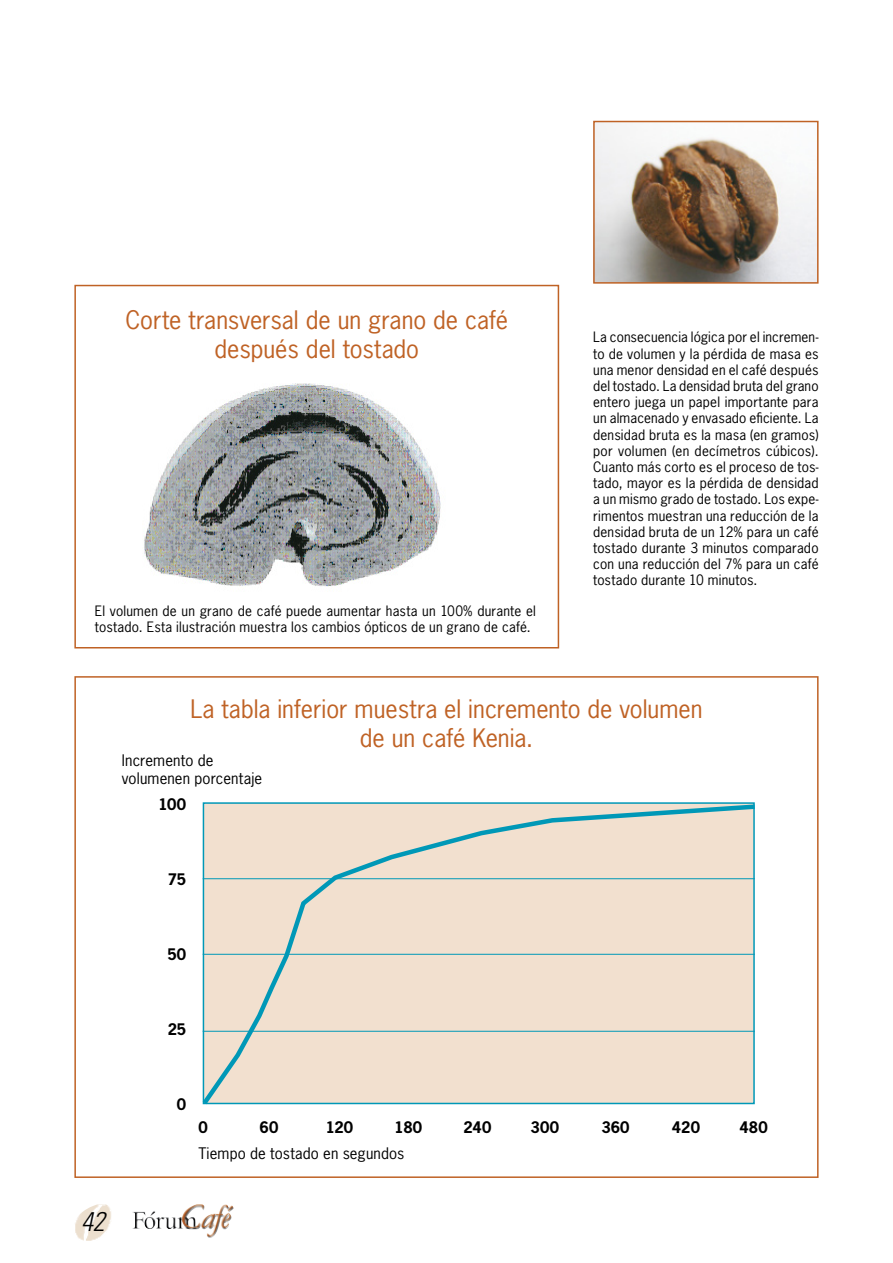
<style>
.page{position:relative;width:893px;height:1263px;background:#fff}
.page>*{position:absolute;margin:0;border:0;box-sizing:border-box;transform-origin:0 0}
.t1{font:italic 300 condensed 27px "Univers";color:#000}
.t2{font:24px "News Gothic";color:#bf6225}
.t3{font:15px "News Gothic";letter-spacing:.01em;color:#000}
.t4{font:700 15px "News Gothic";letter-spacing:.01em;color:#000}
.t5{font:13.5px/16.2px "News Gothic";letter-spacing:.015em;color:#000}
</style>
<div class="page">
<img style="left:132px;top:1204px;width:102px;height:34px">
<img style="left:75px;top:1204px;width:36px;height:37px">
<div style="left:74px;top:285px;width:485px;height:363px;border:2px solid #bf6225"></div>
<img style="left:144px;top:383px;width:297px;height:205px">
<div style="left:202px;top:802px;width:553px;height:303px;background:#f2e0cf"></div>
<img style="left:596px;top:124px;width:220px;height:157px">
<div style="left:593px;top:121px;width:226px;height:163px;border:2px solid #bf6225"></div>
<p class="t2" style="left:125px;top:304px;width:384px">Corte transversal de un grano de café</p>
<p class="t2" style="left:214px;top:333px;width:206px">después del tostado</p>
<p class="t5" style="left:95px;top:603px;width:442px">El volumen de un grano de café puede aumentar hasta un 100% durante el tostado. Esta ilustración muestra los cambios ópticos de un grano de café.</p>
<p class="t5" style="left:593px;top:329px;width:227px;text-align:justify">La consecuencia lógica por el incremen&shy;to de volumen y la pérdida de masa es una menor densidad en el café después del tostado. La densidad bruta del grano entero juega un papel importante para un almacenado y envasado eficiente. La densidad bruta es la masa (en gramos) por volumen (en decímetros cúbicos).<br>Cuanto más corto es el proceso de tos&shy;tado, mayor es la pérdida de densidad a un mismo grado de tostado. Los expe&shy;rimentos muestran una reducción de la densidad bruta de un 12% para un café tostado durante 3 minutos comparado con una reducción del 7% para un café tostado durante 10 minutos.</p>
<p class="t2" style="left:190px;top:694px;width:514px">La tabla inferior muestra el incremento de volumen</p>
<p class="t2" style="left:360px;top:722px;width:175px">de un café Kenia.</p>
<p class="t3" style="left:122px;top:751px;width:93px">Incremento de</p>
<p class="t3" style="left:122px;top:769px;width:142px">volumenen porcentaje</p>
<p class="t4" style="left:159px;top:794px;width:29px">100</p>
<p class="t4" style="left:168px;top:869px;width:20px">75</p>
<p class="t4" style="left:167px;top:944px;width:20px">50</p>
<p class="t4" style="left:168px;top:1019px;width:20px">25</p>
<h1 class="t1" style="left:81px;top:1205px;width:25px">42</h1>
<p class="t4" style="left:177px;top:1094px;width:11px">0</p>
<p class="t4" style="left:198px;top:1117px;width:11px">0</p>
<p class="t4" style="left:259px;top:1117px;width:20px">60</p>
<p class="t4" style="left:326px;top:1117px;width:29px">120</p>
<p class="t4" style="left:395px;top:1117px;width:29px">180</p>
<p class="t4" style="left:463px;top:1117px;width:30px">240</p>
<p class="t4" style="left:531px;top:1117px;width:30px">300</p>
<p class="t4" style="left:601px;top:1117px;width:30px">360</p>
<p class="t4" style="left:672px;top:1117px;width:30px">420</p>
<p class="t4" style="left:739px;top:1117px;width:30px">480</p>
<p class="t3" style="left:198px;top:1143px;width:207px">Tiempo de tostado en segundos</p>
</div>
